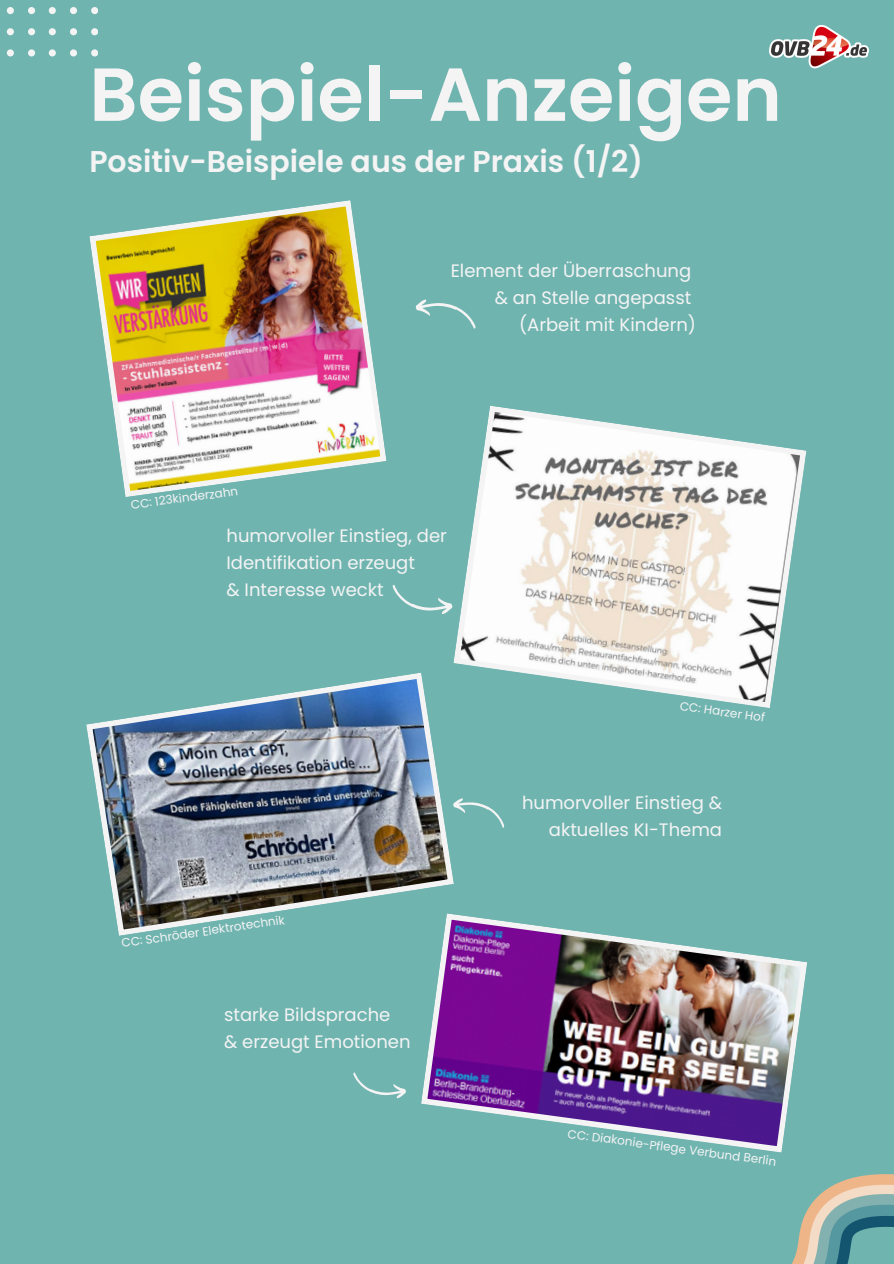
<style>
.page{position:relative;width:894px;height:1264px;background:#fff}
.page>*{position:absolute;margin:0;border:0;box-sizing:border-box;transform-origin:0 0}
.t1{font:600 75px "Poppins";color:#f4f4f4}
.t2{font:600 30px "Poppins";color:#f4f4f4}
.t3{font:18px/27px "Poppins";color:#f4f4f4}
.t4{font:12px "Poppins";color:#f4f4f4}
</style>
<div class="page">
<div style="left:0;top:0;width:893px;height:1263px;background:#70b4b0"></div>
<img style="left:769px;top:25px;width:99px;height:44px">
<svg style="left:6px;top:7px;width:92px;height:49px"></svg>
<svg style="left:792px;top:1174px;width:101px;height:89px"></svg>
<img style="left:89px;top:200px;width:297px;height:297px">
<svg style="left:415px;top:299px;width:61px;height:30px"></svg>
<svg style="left:453px;top:405px;width:353px;height:303px"></svg>
<svg style="left:392px;top:584px;width:62px;height:34px"></svg>
<img style="left:86px;top:672px;width:367px;height:263px">
<svg style="left:451px;top:794px;width:54px;height:34px"></svg>
<img style="left:421px;top:913px;width:386px;height:239px">
<svg style="left:353px;top:1072px;width:53px;height:27px"></svg>
<p class="t1" style="left:89px;top:42px;width:693px">Beispiel-Anzeigen</p>
<h3 class="t2" style="left:89px;top:140px;width:555px">Positiv-Beispiele aus der Praxis (1/2)</h3>
<p class="t4" style="left:130px;top:497px;width:109px;rotate:-8deg">CC: 123kinderzahn</p>
<p class="t3" style="left:450px;top:257px;width:247px;text-align:right">Element der Überraschung &amp; an Stelle angepasst (Arbeit mit Kindern)</p>
<h2 class="t3" style="left:226px;top:522px;width:222px">humorvoller Einstieg, der<br>Identifikation erzeugt<br>&amp; Interesse weckt</h2>
<p class="t4" style="left:120px;top:934px;width:166px;rotate:-8deg">CC: Schröder Elektrotechnik</p>
<h3 class="t3" style="left:224px;top:1000px;width:188px">starke Bildsprache<br>&amp; erzeugt Emotionen</h3>
<p class="t4" style="left:681px;top:697px;width:87px;rotate:8deg">CC: Harzer Hof</p>
<p class="t3" style="left:522px;top:789px;width:201px;text-align:right">humorvoller Einstieg &amp; aktuelles KI-Thema</p>
<p class="t4" style="left:569px;top:1124px;width:212px;rotate:8deg">CC: Diakonie-Pflege Verbund Berlin</p>
</div>
